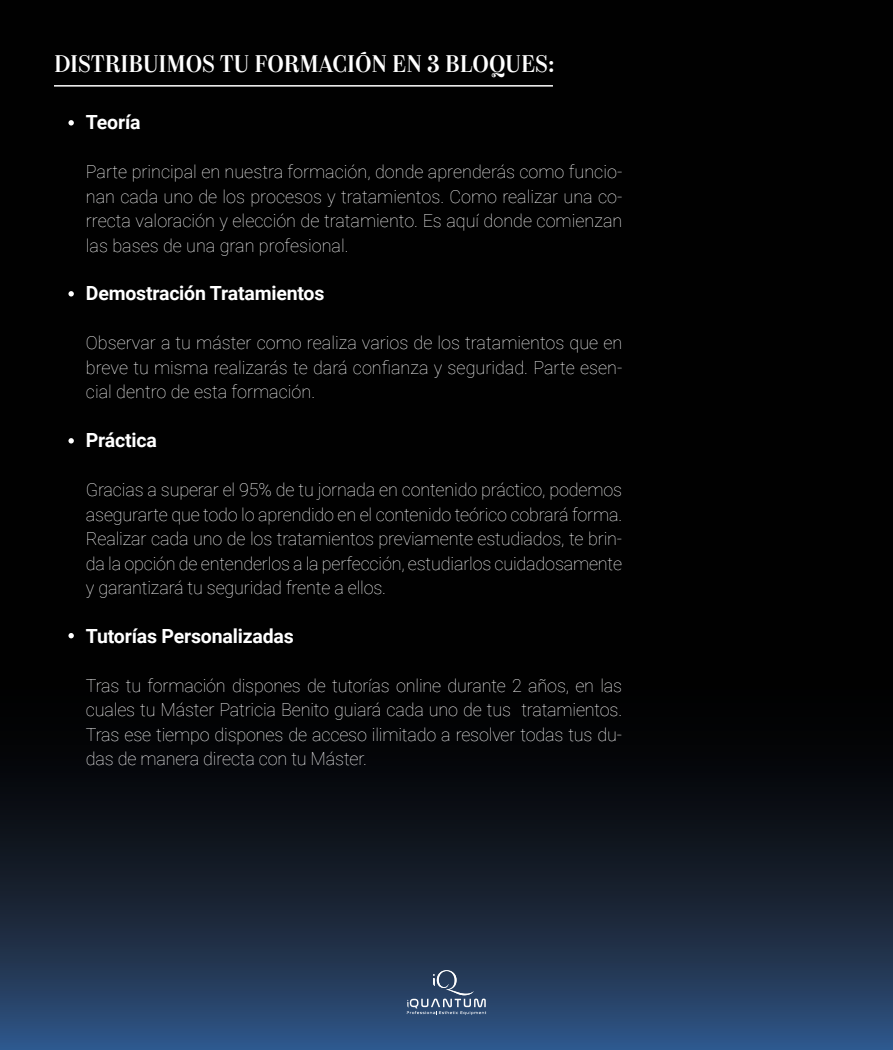
<style>
.page{position:relative;width:893px;height:1050px;background:#fff}
.page>*{position:absolute;margin:0;border:0;box-sizing:border-box;transform-origin:0 0}
.t1{font:21px "Couturier";color:#fff}
.t2{font:700 19.5px "Roboto";letter-spacing:-.01em;color:#fff}
.t3{font:100 18px/24.5px "Roboto";letter-spacing:-.01em;color:#fff;text-align:justify}
</style>
<div class="page">
<div style="left:0;top:0;width:893px;height:1043px;background:#010101"></div>
<svg style="left:0;top:638px;width:893px;height:412px"></svg>
<svg style="left:407px;top:970px;width:79px;height:45px"></svg>
<svg style="left:68px;top:120px;width:6px;height:6px"></svg>
<svg style="left:68px;top:291px;width:6px;height:6px"></svg>
<svg style="left:68px;top:438px;width:6px;height:6px"></svg>
<svg style="left:68px;top:633px;width:6px;height:5px"></svg>
<hr style="left:54px;top:85px;width:499px;height:2px;background:#fff">
<p class="t1" style="left:54px;top:48px;width:502px">DISTRIBUIMOS TU FORMACIÓN EN 3 BLOQUES:</p>
<p class="t2" style="left:86px;top:109px;width:56px">Teoría</p>
<p class="t3" style="left:86px;top:159px;width:538px">Parte principal en nuestra formación, donde aprenderás como funcio&shy;nan cada uno de los procesos y tratamientos. Como realizar una co&shy;rrecta valoración y elección de tratamiento. Es aquí donde comienzan las bases de una gran profesional.</p>
<p class="t2" style="left:86px;top:280px;width:240px">Demostración Tratamientos</p>
<p class="t3" style="left:86px;top:330px;width:538px">Observar a tu máster como realiza varios de los tratamientos que en breve tu misma realizarás te dará confianza y seguridad. Parte esen&shy;cial dentro de esta formación.</p>
<p class="t2" style="left:86px;top:427px;width:73px">Práctica</p>
<p class="t3" style="left:86px;top:477px;width:538px">Gracias a superar el 95% de tu jornada en contenido práctico, podemos asegurarte que todo lo aprendido en el contenido teórico cobrará forma.<br>Realizar cada uno de los tratamientos previamente estudiados, te brin&shy;da la opción de entenderlos a la perfección, estudiarlos cuidadosamente y garantizará tu seguridad frente a ellos.</p>
<p class="t2" style="left:86px;top:622px;width:209px">Tutorías Personalizadas</p>
<p class="t3" style="left:86px;top:673px;width:538px">Tras tu formación dispones de tutorías online durante 2 años, en las cuales tu Máster Patricia Benito guiará cada uno de tus tratamientos.<br>Tras ese tiempo dispones de acceso ilimitado a resolver todas tus du&shy;das de manera directa con tu Máster.</p>
</div>
